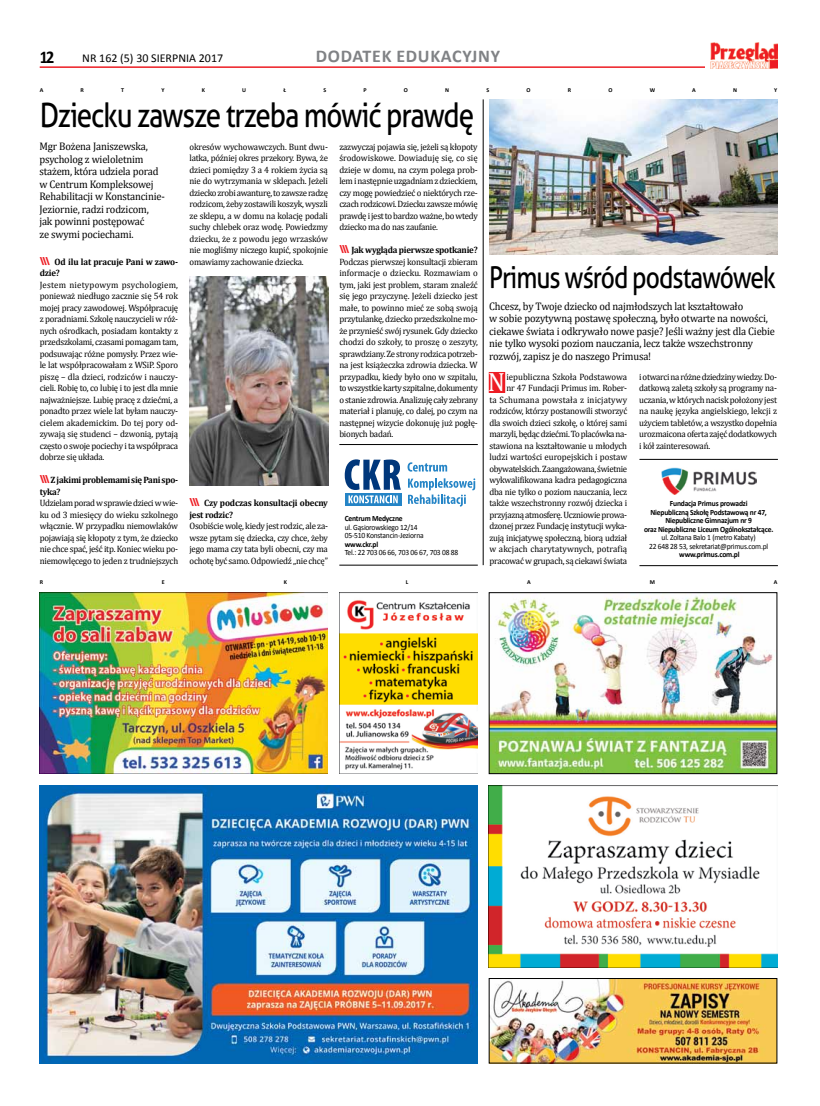
<style>
.page{position:relative;width:820px;height:1106px;background:#fff}
.page>*{position:absolute;margin:0;border:0;box-sizing:border-box;transform-origin:0 0}
.t1{font:33.5px "Aller";letter-spacing:-.04em;color:#000;scale:.83 1}
.t2{font:30px "Aller";letter-spacing:-.04em;color:#000;scale:.82 1}
.t3{font:26.5px "Cambria";color:#fff;scale:.96 1}
.t4{font:700 18px "Calibri";letter-spacing:.04em;color:#808285}
.t5{font:700 18px "Calibri";color:#000;scale:.9 1}
.t6{font:12px "Calibri";color:#000}
.t7{font:11px/12.5px "Cambria";letter-spacing:-.015em;color:#000;scale:.95 1}
.t8{font:9.2px/11.5px "Cambria";letter-spacing:-.025em;color:#000;text-align:justify;scale:.96 1}
.t9{font:700 9.2px/11.5px "Cambria";letter-spacing:-.025em;color:#000;scale:.96 1}
.t10{font:700 8px/8.5px "Calibri";letter-spacing:-.025em;color:#000;text-align:center;scale:.94 1}
.t11{font:8px/8.5px "Calibri";letter-spacing:-.025em;color:#000;text-align:center;scale:.94 1}
.t12{font:700 6px "Calibri";color:#000}
.s1{font-family:"Aller";font-size:11px;color:#ed1d24}
.s2{font-family:"Aller";font-weight:700;font-size:11px;color:#ed1d24}
.s3{font-weight:700}
</style>
<div class="page">
<hr style="left:40px;top:66px;width:737px;height:2px;background:#ed1d24">
<div style="left:705px;top:42px;width:72px;height:26px;background:#fff"></div>
<img style="left:710px;top:42px;width:67px;height:26px">
<img style="left:40px;top:785px;width:437px;height:278px">
<div style="left:488px;top:372px;width:17px;height:21px;background:#ed1d24"></div>
<hr style="left:639px;top:459px;width:138px;height:1px;background:#000">
<hr style="left:339px;top:444px;width:138px;height:1px;background:#000">
<hr style="left:639px;top:565px;width:138px;height:1px;background:#000">
<hr style="left:339px;top:565px;width:138px;height:1px;background:#000">
<img style="left:489px;top:99px;width:288px;height:155px">
<img style="left:661px;top:467px;width:94px;height:27px">
<img style="left:490px;top:980px;width:284px;height:81px">
<div style="left:488px;top:978px;width:288px;height:85px;border:1px solid #000"></div>
<img style="left:339px;top:592px;width:138px;height:182px">
<img style="left:40px;top:592px;width:288px;height:182px">
<img style="left:490px;top:596px;width:284px;height:176px">
<div style="left:488px;top:592px;width:288px;height:182px;border:1px solid #000"></div>
<img style="left:488px;top:785px;width:288px;height:182px">
<svg style="left:345px;top:493px;width:56px;height:12px"></svg>
<svg style="left:344px;top:459px;width:56px;height:44px"></svg>
<svg style="left:407px;top:462px;width:40px;height:9px"></svg>
<svg style="left:408px;top:478px;width:67px;height:28px"></svg>
<img style="left:189px;top:276px;width:139px;height:209px">
<hr style="left:482px;top:99px;width:1px;height:466px;background:#000">
<h3 class="t5" style="left:40px;top:45px;width:16px">11</h3>
<h3 class="t6" style="left:82px;top:51px;width:142px">NR 162 (5) 30 SIERPNIA 2017</h3>
<h3 class="t4" style="left:315px;top:45px;width:186px">DODATEK EDUKACYJNY</h3>
<p class="t12" style="left:40px;top:86px;width:30px">ART</p>
<p class="t12" style="left:161px;top:86px;width:5px">Y</p>
<p class="t12" style="left:202px;top:86px;width:5px">K</p>
<p class="t12" style="left:242px;top:86px;width:32px">UŁSP</p>
<p class="t12" style="left:404px;top:86px;width:6px">O</p>
<p class="t12" style="left:445px;top:86px;width:23px">NS</p>
<p class="t12" style="left:526px;top:86px;width:6px">O</p>
<p class="t12" style="left:567px;top:86px;width:4px">R</p>
<p class="t12" style="left:608px;top:86px;width:6px">O</p>
<p class="t12" style="left:649px;top:86px;width:30px">WAN</p>
<p class="t12" style="left:774px;top:86px;width:5px">Y</p>
<h1 class="t1" style="left:40px;top:94px;width:525px">Dziecku zawsze trzeba mówić prawdę</h1>
<p class="t7" style="left:39px;top:140px;width:133px">Mgr Bożena Janiszewska, psycholog z wieloletnim stażem, która udziela porad w Centrum Kompleksowej<br>Rehabilitacji w Konstancinie-<br>Jeziornie, radzi rodzicom,<br>jak powinni postępować<br>ze swymi pociechami.</p>
<p class="t9" style="left:40px;top:255px;width:146px"><span class="s1">\\\</span> Od ilu lat pracuje Pani w zawo&shy;dzie?</p>
<p class="t8" style="left:40px;top:279px;width:146px">Jestem nietypowym psychologiem, ponieważ niedługo zacznie się 54 rok mojej pracy zawodowej. Współpracuję z poradniami. Szkolę nauczycieli w róż&shy;nych ośrodkach, posiadam kontakty z przedszkolami, czasami pomagam tam, podsuwając różne pomysły. Przez wie&shy;le lat współpracowałam z WSiP. Sporo piszę – dla dzieci, rodziców i nauczy&shy;cieli. Robię to, co lubię i to jest dla mnie najważniejsze. Lubię pracę z dziećmi, a ponadto przez wiele lat byłam nauczy&shy;cielem akademickim. Do tej pory od&shy;zywają się studenci – dzwonią, pytają często o swoje pociechy i ta współpraca dobrze się układa.</p>
<p class="t9" style="left:40px;top:474px;width:146px"><span class="s1">\\\</span> Z jakimi problemami się Pani spo&shy;tyka?</p>
<p class="t8" style="left:40px;top:497px;width:146px">Udzielam porad w sprawie dzieci w wie&shy;ku od 3 miesięcy do wieku szkolnego włącznie. W przypadku niemowlaków pojawiają się kłopoty z tym, że dziecko nie chce spać, jeść itp. Koniec wieku po&shy;niemowlęcego to jeden z trudniejszych</p>
<p class="t8" style="left:189px;top:141px;width:146px">okresów wychowawczych. Bunt dwu&shy;latka, później okres przekory. Bywa, że dzieci pomiędzy 3 a 4 rokiem życia są nie do wytrzymania w sklepach. Jeżeli dziecko zrobi awanturę, to zawsze radzę rodzicom, żeby zostawili koszyk, wyszli ze sklepu, a w domu na kolację podali suchy chlebek oraz wodę. Powiedzmy dziecku, że z powodu jego wrzasków nie mogliśmy niczego kupić, spokojnie omawiamy zachowanie dziecka.</p>
<p class="t9" style="left:189px;top:497px;width:146px"><span class="s1">\\\</span> Czy podczas konsultacji obecny jest rodzic?</p>
<p class="t8" style="left:189px;top:520px;width:146px">Osobiście wolę, kiedy jest rodzic, ale za&shy;wsze pytam się dziecka, czy chce, żeby jego mama czy tata byli obecni, czy ma ochotę być samo. Odpowiedź „nie chcę”</p>
<p class="t8" style="left:339px;top:141px;width:146px">zazwyczaj pojawia się, jeżeli są kłopoty środowiskowe. Dowiaduję się, co się dzieje w domu, na czym polega prob&shy;lem i następnie uzgadniam z dzieckiem, czy mogę powiedzieć o niektórych rze&shy;czach rodzicowi. Dziecku zawsze mówię prawdę i jest to bardzo ważne, bo wtedy dziecko ma do nas zaufanie.</p>
<p class="t8" style="left:339px;top:244px;width:146px"><span class="s2">\\\</span> <span class="s3">Jak wygląda pierwsze spotkanie?<br></span>Podczas pierwszej konsultacji zbieram informacje o dziecku. Rozmawiam o tym, jaki jest problem, staram znaleźć się jego przyczynę. Jeżeli dziecko jest małe, to powinno mieć ze sobą swoją przytulankę, dziecko przedszkolne mo&shy;że przynieść swój rysunek. Gdy dziecko chodzi do szkoły, to proszę o zeszyty, sprawdziany. Ze strony rodzica potrzeb&shy;na jest książeczka zdrowia dziecka. W przypadku, kiedy było ono w szpitalu, to wszystkie karty szpitalne, dokumenty o stanie zdrowia. Analizuję cały zebrany materiał i planuję, co dalej, po czym na następnej wizycie dokonuję już pogłę&shy;bionych badań.</p>
<p class="t10" style="left:344px;top:514px;width:63px">Centrum Medyczne</p>
<p class="t11" style="left:344px;top:523px;width:85px;text-align:left">ul. Gąsiorowskiego 12/14<br>05-510 Konstancin-Jeziorna</p>
<p class="t10" style="left:344px;top:540px;width:37px">www.ckr.pl</p>
<p class="t11" style="left:344px;top:548px;width:122px">Tel.: 22 703 06 66, 703 06 67, 703 08 88</p>
<h2 class="t2" style="left:489px;top:258px;width:351px">Primus wśród podstawówek</h2>
<p class="t7" style="left:489px;top:300px;width:302px">Chcesz, by Twoje dziecko od najmłodszych lat kształtowało<br>w sobie pozytywną postawę społeczną, było otwarte na nowości, ciekawe świata i odkrywało nowe pasje? Jeśli ważny jest dla Ciebie nie tylko wysoki poziom nauczania, lecz także wszechstronny rozwój, zapisz je do naszego Primusa!</p>
<p class="t8" style="left:489px;top:371px;width:145px;text-align:right">iepubliczna Szkoła Podstawowa<br>nr 47 Fundacji Primus im. Rober-<br>ta Schumana powstała z inicjatywy rodziców, którzy postanowili stworzyć dla swoich dzieci szkołę, o której sami marzyli, będąc dziećmi. To placówka na&shy;stawiona na kształtowanie u młodych ludzi wartości europejskich i postaw obywatelskich. Zaangażowana, świetnie wykwalifikowana kadra pedagogiczna dba nie tylko o poziom nauczania, lecz także wszechstronny rozwój dziecka i przyjazną atmosferę. Uczniowie prowa&shy;dzonej przez Fundację instytucji wyka&shy;zują inicjatywę społeczną, biorą udział w akcjach charytatywnych, potrafią pracować w grupach, są ciekawi świata</p>
<p class="t8" style="left:639px;top:371px;width:145px">i otwarci na różne dziedziny wiedzy. Do&shy;datkową zaletą szkoły są programy na&shy;uczania, w których nacisk położony jest na naukę języka angielskiego, lekcji z użyciem tabletów, a wszystko dopełnia urozmaicona oferta zajęć dodatkowych i kół zainteresowań.</p>
<h3 class="t3" style="left:487px;top:366px;width:20px">N</h3>
<p class="t10" style="left:643px;top:499px;width:139px">Fundacja Primus prowadzi<br>Niepubliczną Szkołę Podstawową nr 47, Niepubliczne Gimnazjum nr 9<br>oraz Niepubliczne Liceum Ogólnokształcące.</p>
<p class="t11" style="left:648px;top:533px;width:128px">ul. Zoltana Balo 1 (metro Kabaty)<br>22 648 28 53, sekretariat@primus.com.pl</p>
<p class="t10" style="left:679px;top:550px;width:66px">www.primus.com.pl</p>
<p class="t12" style="left:40px;top:578px;width:5px">R</p>
<p class="t12" style="left:162px;top:578px;width:4px">E</p>
<p class="t12" style="left:283px;top:578px;width:5px">K</p>
<p class="t12" style="left:405px;top:578px;width:4px">L</p>
<p class="t12" style="left:527px;top:578px;width:5px">A</p>
<p class="t12" style="left:649px;top:578px;width:7px">M</p>
<p class="t12" style="left:773px;top:578px;width:5px">A</p>
</div>
